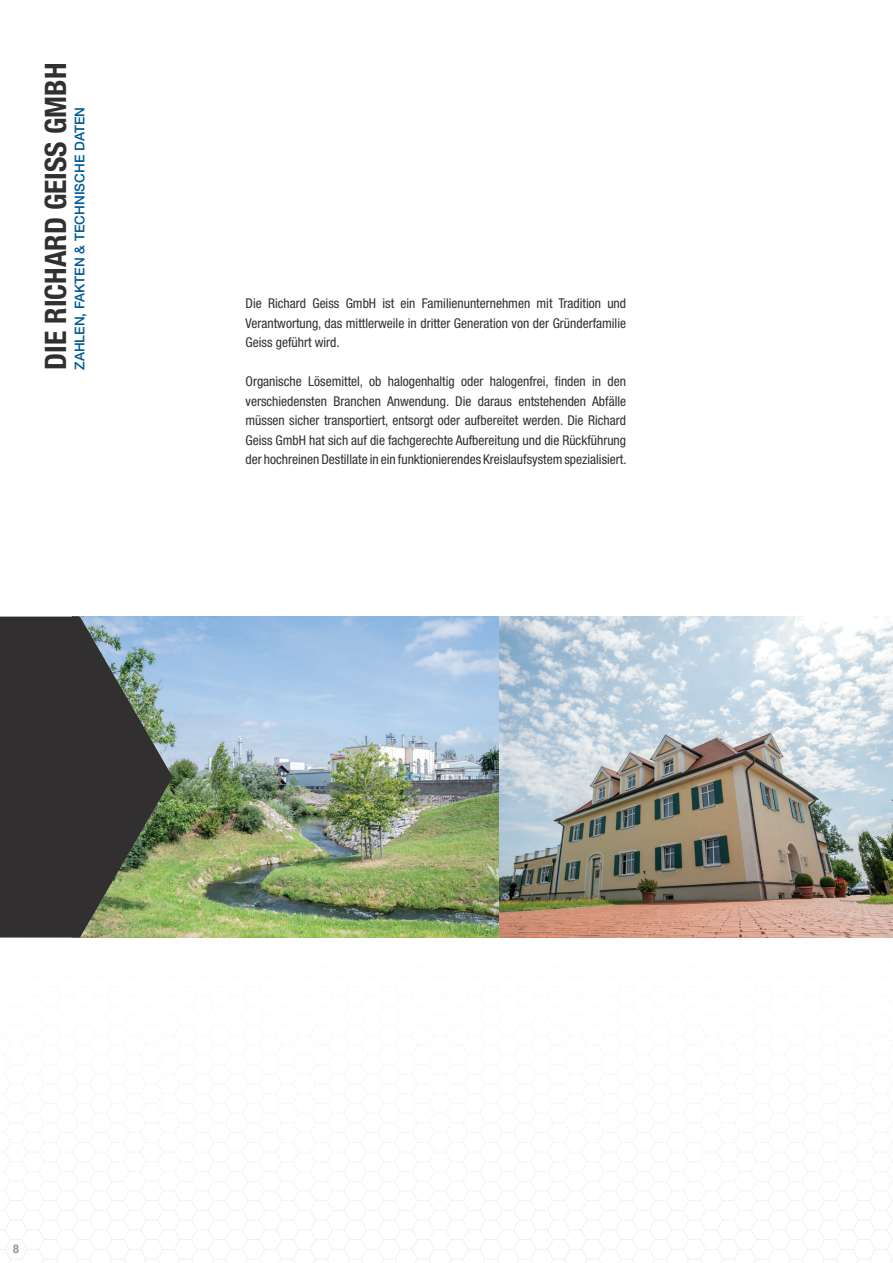
<style>
.page{position:relative;width:893px;height:1263px;background:#fff}
.page>*{position:absolute;margin:0;border:0;box-sizing:border-box;transform-origin:0 0}
.t1{font:700 condensed 29.7px "Helvetica Neue LT";color:#312f30}
.t2{font:condensed 13.5px/19.5px "Helvetica Neue LT";color:#312f30;text-align:justify}
.t3{font:500 13.5px "Helvetica Neue LT";color:#005b97}
.t4{font:700 condensed 12px "Helvetica Neue LT";color:#939598}
</style>
<div class="page">
<svg style="left:0;top:937px;width:591px;height:244px"></svg>
<svg style="left:0;top:1181px;width:893px;height:82px"></svg>
<img style="left:180px;top:617px;width:713px;height:320px">
<div style="left:0;top:609px;width:180px;height:336px;background:#fff;opacity:.22"></div>
<svg style="left:0;top:615px;width:173px;height:323px;background:#4a504a"></svg>
<h1 class="t1" style="left:37px;top:370px;width:309px;rotate:-90deg">DIE RICHARD GEISS GMBH</h1>
<p class="t3" style="left:72px;top:370px;width:264px;rotate:-90deg">ZAHLEN, FAKTEN &amp; TECHNISCHE DATEN</p>
<p class="t2" style="left:246px;top:294px;width:382px">Die Richard Geiss GmbH ist ein Familienunternehmen mit Tradition und Verantwortung, das mittlerweile in dritter Generation von der Gründerfamilie Geiss geführt wird.</p>
<p class="t2" style="left:246px;top:372px;width:383px">Organische Lösemittel, ob halogenhaltig oder halogenfrei, finden in den verschiedensten Branchen Anwendung. Die daraus entstehenden Abfälle müssen sicher transportiert, entsorgt oder aufbereitet werden. Die Richard Geiss GmbH hat sich auf die fachgerechte Aufbereitung und die Rückführung der hochreinen Destillate in ein funktionierendes Kreislaufsystem spezialisiert.</p>
<p class="t4" style="left:13px;top:1241px;width:7px">8</p>
</div>
